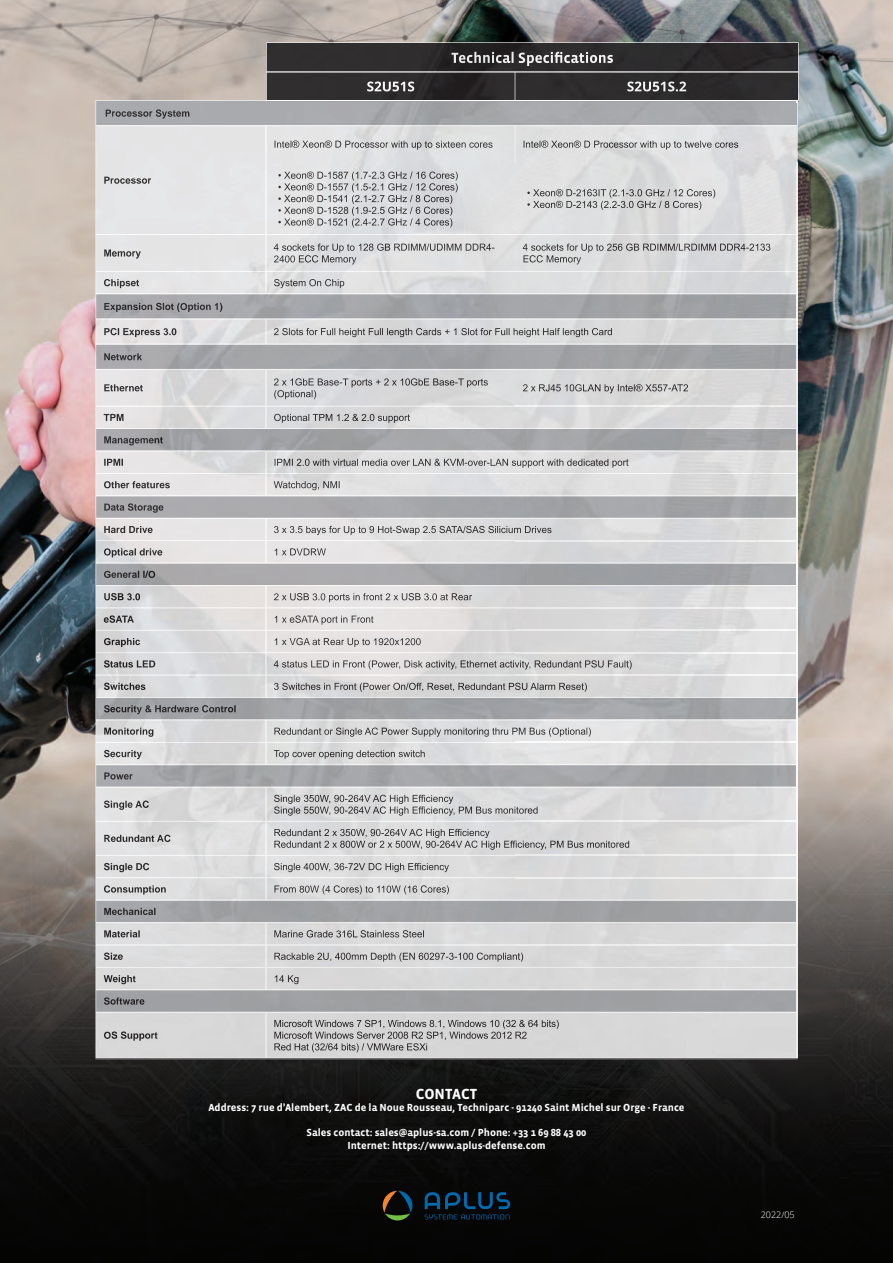
<style>
.page{position:relative;width:893px;height:1263px;background:#fff}
.page>*{position:absolute;margin:0;border:0;box-sizing:border-box;transform-origin:0 0}
.t1{font:700 15px "Vista Sans";color:#fff}
.t2{font:700 10.5px/12.6px "Vista Sans";color:#fff;text-align:center}
.t3{font:300 9px "Open Sans";color:#fff}
</style>
<div class="page">
<img style="left:0;top:0;width:893px;height:1263px">
<svg style="left:383px;top:1191px;width:29px;height:29px"></svg>
<svg style="left:425px;top:1192px;width:85px;height:27px"></svg>
<img style="left:267px;top:43px;width:530px;height:57px">
<img style="left:267px;top:72px;width:530px;height:1px">
<svg style="left:515px;top:72px;width:1px;height:28px"></svg>
<img style="left:451px;top:52px;width:162px;height:14px">
<img style="left:367px;top:82px;width:47px;height:9px">
<img style="left:627px;top:82px;width:59px;height:9px">
<img style="left:96px;top:100px;width:701px;height:26px">
<img style="left:97px;top:429px;width:430px;height:22px">
<img style="left:97px;top:126px;width:430px;height:302px">
<img style="left:527px;top:126px;width:270px;height:932px">
<img style="left:97px;top:452px;width:431px;height:606px">
<svg style="left:266px;top:43px;width:1px;height:58px"></svg>
<img style="left:515px;top:100px;width:282px;height:1px">
<img style="left:97px;top:234px;width:700px;height:1px">
<img style="left:97px;top:271px;width:700px;height:1px">
<img style="left:97px;top:319px;width:700px;height:1px">
<img style="left:97px;top:344px;width:700px;height:1px">
<img style="left:97px;top:369px;width:700px;height:1px">
<img style="left:97px;top:406px;width:700px;height:1px">
<img style="left:97px;top:428px;width:700px;height:1px">
<img style="left:97px;top:451px;width:700px;height:1px">
<img style="left:97px;top:473px;width:700px;height:1px">
<img style="left:97px;top:495px;width:700px;height:1px">
<img style="left:97px;top:518px;width:700px;height:1px">
<img style="left:97px;top:540px;width:700px;height:1px">
<img style="left:97px;top:563px;width:700px;height:1px">
<img style="left:97px;top:607px;width:700px;height:1px">
<img style="left:97px;top:630px;width:700px;height:1px">
<img style="left:97px;top:652px;width:700px;height:1px">
<img style="left:97px;top:675px;width:700px;height:1px">
<img style="left:97px;top:719px;width:700px;height:1px">
<img style="left:97px;top:742px;width:700px;height:1px">
<img style="left:97px;top:764px;width:700px;height:1px">
<img style="left:97px;top:821px;width:700px;height:1px">
<img style="left:97px;top:855px;width:700px;height:1px">
<img style="left:97px;top:877px;width:700px;height:1px">
<img style="left:97px;top:922px;width:700px;height:1px">
<img style="left:97px;top:944px;width:700px;height:1px">
<img style="left:97px;top:967px;width:700px;height:1px">
<img style="left:97px;top:989px;width:700px;height:1px">
<img style="left:266px;top:126px;width:1px;height:145px">
<svg style="left:266px;top:272px;width:1px;height:21px"></svg>
<svg style="left:266px;top:319px;width:1px;height:25px"></svg>
<img style="left:266px;top:370px;width:1px;height:36px">
<svg style="left:266px;top:407px;width:1px;height:21px"></svg>
<svg style="left:266px;top:451px;width:1px;height:44px"></svg>
<svg style="left:266px;top:519px;width:1px;height:44px"></svg>
<svg style="left:266px;top:586px;width:1px;height:111px"></svg>
<svg style="left:266px;top:720px;width:1px;height:44px"></svg>
<img style="left:266px;top:787px;width:1px;height:68px">
<svg style="left:266px;top:856px;width:1px;height:44px"></svg>
<svg style="left:266px;top:923px;width:1px;height:66px"></svg>
<img style="left:266px;top:1012px;width:1px;height:46px">
<img style="left:797px;top:126px;width:1px;height:145px">
<svg style="left:797px;top:43px;width:2px;height:83px"></svg>
<svg style="left:797px;top:271px;width:1px;height:98px"></svg>
<img style="left:797px;top:369px;width:1px;height:37px">
<svg style="left:797px;top:406px;width:1px;height:381px"></svg>
<img style="left:797px;top:787px;width:1px;height:68px">
<svg style="left:797px;top:855px;width:1px;height:157px"></svg>
<img style="left:797px;top:1012px;width:1px;height:46px">
<svg style="left:96px;top:101px;width:1px;height:25px"></svg>
<img style="left:96px;top:126px;width:1px;height:145px">
<svg style="left:96px;top:271px;width:1px;height:98px"></svg>
<img style="left:96px;top:369px;width:1px;height:37px">
<svg style="left:96px;top:406px;width:1px;height:381px"></svg>
<img style="left:96px;top:787px;width:1px;height:68px">
<svg style="left:96px;top:855px;width:1px;height:157px"></svg>
<img style="left:96px;top:1012px;width:1px;height:46px">
<img style="left:96px;top:1058px;width:701px;height:1px">
<img style="left:515px;top:126px;width:1px;height:37px">
<img style="left:106px;top:110px;width:83px;height:9px">
<img style="left:104px;top:177px;width:47px;height:7px">
<img style="left:275px;top:141px;width:217px;height:9px">
<img style="left:524px;top:141px;width:214px;height:9px">
<img style="left:278px;top:172px;width:180px;height:9px">
<img style="left:278px;top:183px;width:180px;height:9px">
<img style="left:278px;top:195px;width:174px;height:9px">
<img style="left:278px;top:207px;width:174px;height:9px">
<img style="left:278px;top:218px;width:174px;height:10px">
<img style="left:527px;top:189px;width:188px;height:9px">
<img style="left:527px;top:201px;width:174px;height:9px">
<img style="left:104px;top:249px;width:37px;height:10px">
<img style="left:274px;top:244px;width:220px;height:9px">
<img style="left:274px;top:255px;width:82px;height:9px">
<img style="left:523px;top:244px;width:248px;height:9px">
<img style="left:523px;top:255px;width:58px;height:9px">
<img style="left:104px;top:279px;width:35px;height:9px">
<img style="left:274px;top:279px;width:70px;height:9px">
<img style="left:104px;top:303px;width:118px;height:9px">
<img style="left:104px;top:328px;width:72px;height:9px">
<img style="left:274px;top:328px;width:338px;height:9px">
<img style="left:104px;top:353px;width:38px;height:7px">
<img style="left:104px;top:384px;width:39px;height:7px">
<img style="left:274px;top:378px;width:214px;height:9px">
<img style="left:274px;top:390px;width:42px;height:9px">
<img style="left:523px;top:384px;width:165px;height:9px">
<img style="left:104px;top:414px;width:19px;height:7px">
<img style="left:274px;top:414px;width:136px;height:9px">
<img style="left:104px;top:436px;width:59px;height:9px">
<img style="left:104px;top:459px;width:19px;height:7px">
<img style="left:275px;top:459px;width:353px;height:9px">
<img style="left:104px;top:481px;width:66px;height:7px">
<img style="left:274px;top:481px;width:66px;height:9px">
<img style="left:104px;top:503px;width:59px;height:10px">
<img style="left:104px;top:526px;width:48px;height:7px">
<img style="left:274px;top:526px;width:277px;height:9px">
<img style="left:104px;top:548px;width:58px;height:9px">
<img style="left:275px;top:548px;width:51px;height:7px">
<img style="left:104px;top:571px;width:51px;height:7px">
<img style="left:104px;top:593px;width:36px;height:7px">
<img style="left:274px;top:593px;width:198px;height:9px">
<img style="left:104px;top:615px;width:30px;height:8px">
<img style="left:275px;top:615px;width:98px;height:9px">
<img style="left:104px;top:638px;width:36px;height:9px">
<img style="left:275px;top:638px;width:146px;height:9px">
<img style="left:104px;top:660px;width:51px;height:7px">
<img style="left:274px;top:660px;width:358px;height:9px">
<img style="left:104px;top:683px;width:41px;height:7px">
<img style="left:274px;top:683px;width:313px;height:9px">
<img style="left:104px;top:705px;width:132px;height:9px">
<img style="left:104px;top:728px;width:49px;height:9px">
<img style="left:274px;top:727px;width:317px;height:10px">
<img style="left:104px;top:750px;width:38px;height:9px">
<img style="left:274px;top:750px;width:151px;height:9px">
<img style="left:104px;top:772px;width:29px;height:8px">
<img style="left:104px;top:801px;width:45px;height:9px">
<img style="left:274px;top:795px;width:179px;height:9px">
<img style="left:274px;top:806px;width:264px;height:10px">
<img style="left:104px;top:835px;width:66px;height:7px">
<img style="left:274px;top:829px;width:216px;height:9px">
<img style="left:274px;top:840px;width:355px;height:10px">
<img style="left:104px;top:863px;width:45px;height:9px">
<img style="left:274px;top:863px;width:175px;height:9px">
<img style="left:104px;top:885px;width:62px;height:9px">
<img style="left:274px;top:885px;width:175px;height:9px">
<img style="left:104px;top:908px;width:51px;height:7px">
<img style="left:104px;top:930px;width:36px;height:7px">
<img style="left:274px;top:930px;width:150px;height:7px">
<img style="left:104px;top:953px;width:19px;height:7px">
<img style="left:274px;top:953px;width:249px;height:9px">
<img style="left:104px;top:975px;width:32px;height:9px">
<img style="left:275px;top:975px;width:23px;height:9px">
<img style="left:104px;top:997px;width:40px;height:8px">
<img style="left:104px;top:1031px;width:54px;height:9px">
<img style="left:274px;top:1020px;width:285px;height:9px">
<img style="left:274px;top:1031px;width:253px;height:9px">
<img style="left:274px;top:1043px;width:153px;height:9px">
<h1 class="t1" style="left:416px;top:1086px;width:63px">CONTACT</h1>
<p class="t2" style="left:208px;top:1102px;width:478px">Address: 7 rue d’Alembert, ZAC de la Noue Rousseau, Techniparc - 91240 Saint Michel sur Orge - France</p>
<p class="t2" style="left:306px;top:1127px;width:282px">Sales contact: sales@aplus-sa.com / Phone: +33 1 69 88 43 00<br>Internet: https://www.aplus-defense.com</p>
<p class="t3" style="left:761px;top:1208px;width:35px">2022/05</p>
</div>
